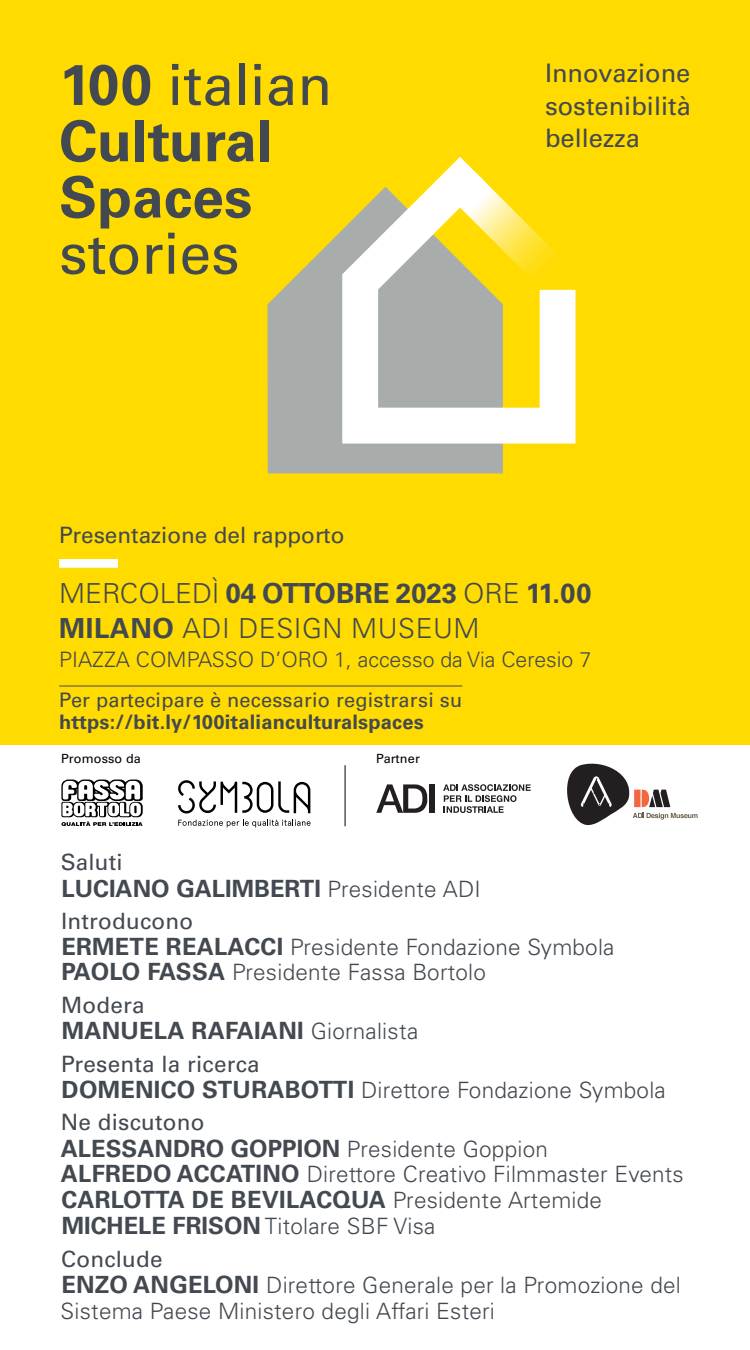
<style>
.page{position:relative;width:750px;height:1350px;background:#fff}
.page>*{position:absolute;margin:0;border:0;box-sizing:border-box;transform-origin:0 0}
.t1{font:57px "Univers LT Std";color:#434950}
.t2{font:700 57px "Univers LT Std";color:#434950}
.t3{font:700 27.62px "Univers LT Std";color:#434950}
.t4{font:300 27.62px "Univers LT Std";letter-spacing:.02em;color:#434950}
.t5{font:25.5px "Univers LT Std";color:#434950}
.t6{font:700 23.75px "Univers LT Std";color:#434950}
.t7{font:300 22.5px "Univers LT Std";letter-spacing:.01em;color:#434950}
.t8{font:22.5px "Univers LT Std";letter-spacing:.01em;color:#434950}
.t9{font:300 21.25px "Univers LT Std";color:#434950}
.t10{font:700 20px "Univers LT Std";letter-spacing:.01em;color:#434950}
.t11{font:20px "Univers LT Std";letter-spacing:.01em;color:#434950}
.t12{font:12.62px "Univers LT Std";letter-spacing:.01em;color:#000}
.s1{font-weight:700}
.s2{font-weight:300}
.s3{font-weight:300;font-size:22.5px}
.s4{font-weight:700;font-size:23.75px}
</style>
<div class="page">
<div style="left:0;top:0;width:750px;height:745px;background:#ffdb00"></div>
<svg style="left:268px;top:230px;width:235px;height:243px;background:#b2b297"></svg>
<svg style="left:342px;top:157px;width:234px;height:287px"></svg>
<div style="left:59px;top:559px;width:59px;height:9px;background:#fff"></div>
<svg style="left:178px;top:780px;width:132px;height:33px"></svg>
<svg style="left:178px;top:820px;width:133px;height:7px"></svg>
<svg style="left:61px;top:779px;width:82px;height:47px"></svg>
<hr style="left:59px;top:686px;width:403px;height:1px;background:#434950">
<svg style="left:443px;top:784px;width:88px;height:29px"></svg>
<svg style="left:376px;top:784px;width:52px;height:29px"></svg>
<div style="left:429px;top:784px;width:5px;height:29px;background:#231f20"></div>
<hr style="left:345px;top:765px;width:1px;height:61px;background:#000">
<svg style="left:567px;top:763px;width:131px;height:62px"></svg>
<p class="t1" style="left:59px;top:51px;width:275px"><span class="s1">100</span> italian</p>
<p class="t2" style="left:59px;top:108px;width:215px">Cultural</p>
<p class="t2" style="left:59px;top:164px;width:195px">Spaces</p>
<p class="t1" style="left:59px;top:220px;width:182px">stories</p>
<p class="t8" style="left:59px;top:522px;width:287px">Presentazione del rapporto</p>
<p class="t5" style="left:545px;top:58px;width:147px">Innovazione</p>
<p class="t5" style="left:545px;top:91px;width:147px">sostenibilità</p>
<p class="t5" style="left:545px;top:123px;width:96px">bellezza</p>
<p class="t3" style="left:59px;top:577px;width:534px"><span class="s2">MERCOLEDÌ</span> 04 OTTOBRE 2023 <span class="s2">ORE</span> 11.00</p>
<p class="t4" style="left:59px;top:612px;width:422px"><span class="s1">MILANO</span> ADI DESIGN MUSEUM</p>
<p class="t9" style="left:59px;top:647px;width:533px">PIAZZA COMPASSO D’ORO 1, accesso da Via Ceresio 7</p>
<p class="t11" style="left:59px;top:688px;width:405px">Per partecipare è necessario registrarsi su</p>
<p class="t10" style="left:59px;top:711px;width:366px">https://bit.ly/100italianculturalspaces</p>
<p class="t12" style="left:61px;top:751px;width:81px">Promosso da</p>
<p class="t12" style="left:376px;top:751px;width:45px">Partner</p>
<p class="t8" style="left:61px;top:849px;width:63px">Saluti</p>
<p class="t6" style="left:62px;top:874px;width:421px">LUCIANO GALIMBERTI <span class="s3">Presidente ADI</span></p>
<p class="t8" style="left:61px;top:908px;width:134px">Introducono</p>
<p class="t7" style="left:61px;top:934px;width:555px"><span class="s4">ERMETE REALACCI</span> Presidente Fondazione Symbola</p>
<p class="t7" style="left:62px;top:959px;width:426px"><span class="s4">PAOLO FASSA</span> Presidente Fassa Bortolo</p>
<p class="t8" style="left:61px;top:992px;width:85px">Modera</p>
<p class="t6" style="left:62px;top:1017px;width:358px">MANUELA RAFAIANI <span class="s3">Giornalista</span></p>
<p class="t8" style="left:61px;top:1050px;width:200px">Presenta la ricerca</p>
<p class="t7" style="left:62px;top:1076px;width:606px"><span class="s4">DOMENICO STURABOTTI</span> Direttore Fondazione Symbola</p>
<p class="t8" style="left:61px;top:1109px;width:145px">Ne discutono</p>
<p class="t6" style="left:61px;top:1134px;width:489px">ALESSANDRO GOPPION <span class="s3">Presidente Goppion</span></p>
<p class="t7" style="left:61px;top:1160px;width:624px"><span class="s4">ALFREDO ACCATINO</span> Direttore Creativo Filmmaster Events</p>
<p class="t6" style="left:61px;top:1186px;width:542px">CARLOTTA DE BEVILACQUA <span class="s3">Presidente Artemide</span></p>
<p class="t7" style="left:62px;top:1213px;width:375px"><span class="s4">MICHELE FRISON</span> Titolare SBF Visa</p>
<p class="t8" style="left:61px;top:1245px;width:103px">Conclude</p>
<p class="t7" style="left:61px;top:1271px;width:621px"><span class="s4">ENZO ANGELONI</span> Direttore Generale per la Promozione del</p>
<p class="t7" style="left:61px;top:1298px;width:436px">Sistema Paese Ministero degli Affari Esteri</p>
</div>
